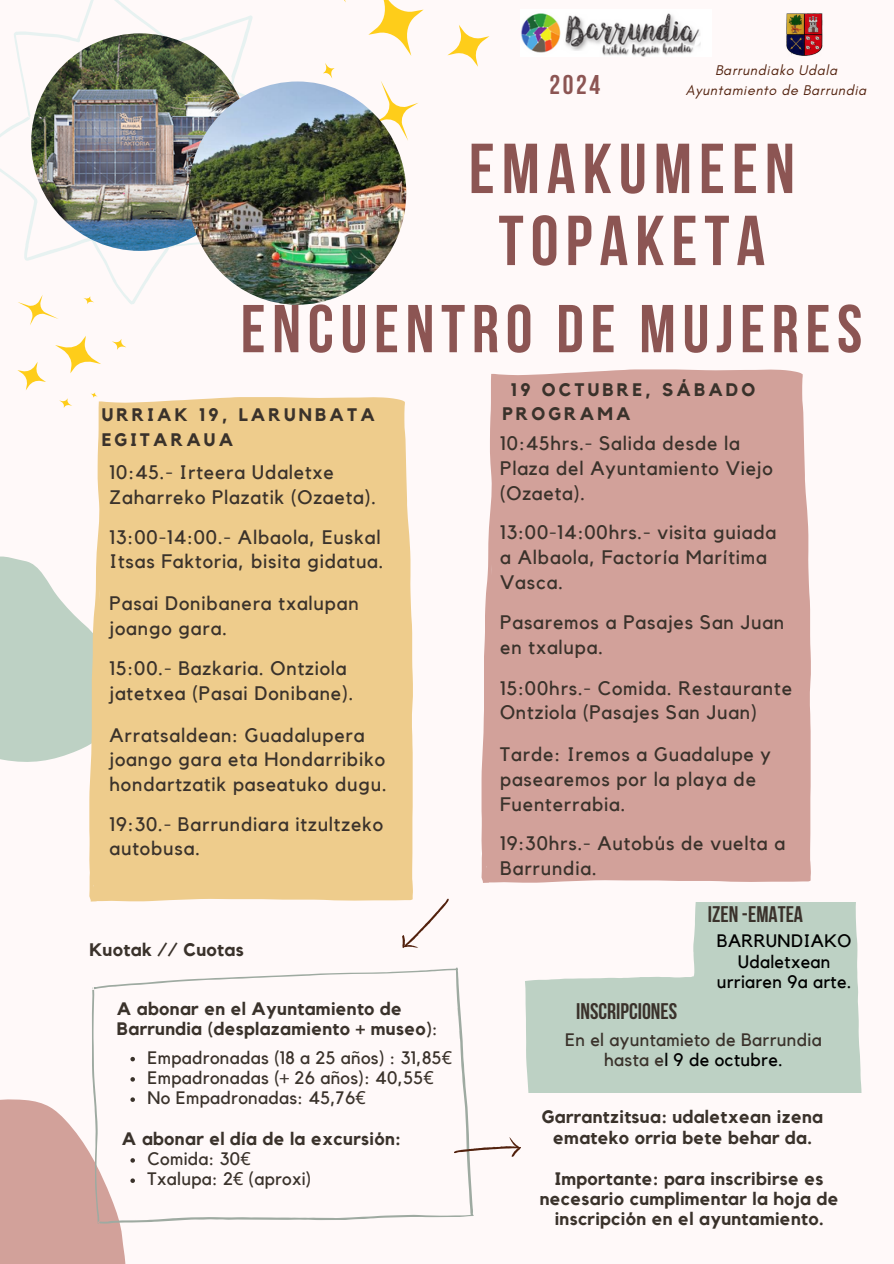
<style>
.page{position:relative;width:894px;height:1264px;background:#fff}
.page>*{position:absolute;margin:0;border:0;box-sizing:border-box;transform-origin:0 0}
.t1{font:700 70.5px/72px "Bebas Neue";letter-spacing:.1em;color:#8c5553;text-align:center}
.t2{font:700 67.5px "Bebas Neue";letter-spacing:.1em;color:#8c5553}
.t3{font:700 27px "Bebas Neue";color:#8c5553}
.t4{font:700 22.5px "Bebas Neue";color:#3a322b}
.t5{font:19.5px/24.8px "Kollektif";letter-spacing:.045em;color:#3a322b}
.t6{font:700 18.15px/24.8px "Kollektif";letter-spacing:.175em;color:#3a322b}
.t7{font:700 18.15px "Kollektif";letter-spacing:.02em;color:#3a322b}
.t8{font:700 18px/20.2px "Kollektif";letter-spacing:.02em;color:#3a322b;text-align:center}
.t9{font:18px/20.2px "Kollektif";letter-spacing:.02em;color:#3a322b;text-align:center}
.t10{font:18px/20.2px "Kollektif";letter-spacing:.02em;color:#000;text-align:center}
.t11{font:italic 14.25px "Glacial Indifference";letter-spacing:.04em;color:#52210d}
.s1{font-weight:400}
.s2{font-family:"Noto Sans"}
.s3{color:#000}
</style>
<div class="page">
<div style="left:0;top:0;width:893px;height:1263px;background:#fff9f9"></div>
<svg style="left:0;top:0;width:280px;height:304px"></svg>
<svg style="left:0;top:556px;width:89px;height:206px"></svg>
<div style="left:89px;top:397px;width:323px;height:504px;background:#eecc8c"></div>
<svg style="left:525px;top:902px;width:336px;height:190px;fill:#bdd1c4"></svg>
<svg style="left:92px;top:967px;width:381px;height:254px"></svg>
<svg style="left:323px;top:0;width:167px;height:150px"></svg>
<svg style="left:11px;top:287px;width:118px;height:123px"></svg>
<img style="left:31px;top:33px;width:218px;height:218px;border-radius:50%">
<img style="left:189px;top:81px;width:217px;height:224px;border-radius:50%">
<div style="left:481px;top:369px;width:329px;height:513px;background:#d2a19a"></div>
<img style="left:521px;top:13px;width:180px;height:44px">
<img style="left:786px;top:13px;width:37px;height:43px">
<svg style="left:396px;top:897px;width:53px;height:51px"></svg>
<svg style="left:0;top:1056px;width:168px;height:207px"></svg>
<svg style="left:452px;top:1135px;width:69px;height:22px"></svg>
<h6 class="t3" style="left:549px;top:73px;width:52px">2024</h6>
<h6 class="t11" style="left:714px;top:61px;width:124px">Barrundiako Udala</h6>
<h6 class="t11" style="left:685px;top:81px;width:182px">Ayuntamiento de Barrundia</h6>
<p class="t1" style="left:468px;top:139px;width:327px">EMAKUMEEN<br>TOPAKETA</p>
<h6 class="t2" style="left:240px;top:301px;width:623px">ENCUENTRO DE MUJERES</h6>
<h6 class="t6" style="left:102px;top:403px;width:275px">URRIAK 19, LARUNBATA<br>EGITARAUA</h6>
<h6 class="t5" style="left:109px;top:461px;width:268px">10:45.- Irteera Udaletxe<br>Zaharreko Plazatik (Ozaeta).</h6>
<h6 class="t5" style="left:109px;top:525px;width:275px">13:00-14:00.- Albaola, Euskal<br>Itsas Faktoria, bisita gidatua.</h6>
<h6 class="t5" style="left:109px;top:591px;width:251px">Pasai Donibanera txalupan joango gara.</h6>
<h6 class="t5" style="left:109px;top:656px;width:245px">15:00.- Bazkaria. Ontziola jatetxea (Pasai Donibane).</h6>
<h6 class="t5" style="left:109px;top:723px;width:278px">Arratsaldean: Guadalupera joango gara eta Hondarribiko hondartzatik paseatuko dugu.</h6>
<h6 class="t5" style="left:109px;top:812px;width:275px">19:30.- Barrundiara itzultzeko autobusa.</h6>
<h2 class="t7" style="left:89px;top:941px;width:156px">Kuotak // Cuotas</h2>
<p class="t8" style="left:117px;top:999px;width:322px;text-align:left">A abonar en el Ayuntamiento de<br>Barrundia (desplazamiento + museo)<span class="s1">:</span></p>
<h1 class="t9" style="left:147px;top:1047px;width:306px">Empadronadas (18 a 25 años) : 31,85<span class="s2">€</span></h1>
<p class="t9" style="left:147px;top:1068px;width:288px">Empadronadas (+ 26 años): 40,55<span class="s2">€</span></p>
<h1 class="t9" style="left:147px;top:1088px;width:220px">No Empadronadas: 45,76<span class="s2">€</span></h1>
<p class="t8" style="left:122px;top:1128px;width:280px">A abonar el día de la excursión:</p>
<h4 class="t9" style="left:147px;top:1149px;width:105px">Comida: 30<span class="s2">€</span></h4>
<p class="t9" style="left:147px;top:1169px;width:165px">Txalupa: 2<span class="s2">€</span> (aproxi)</p>
<p class="t6" style="left:502px;top:377px;width:254px;text-indent:8px">19 OCTUBRE, SÁBADO<br>PROGRAMA</p>
<p class="t5" style="left:500px;top:432px;width:274px">10:45hrs.- Salida desde la<br>Plaza del Ayuntamiento Viejo (Ozaeta).</p>
<p class="t5" style="left:500px;top:521px;width:277px">13:00-14:00hrs.- visita guiada a Albaola, Factoría Marítima<br>Vasca.</p>
<h3 class="t5" style="left:500px;top:611px;width:285px">Pasaremos a Pasajes San Juan en txalupa.</h3>
<h6 class="t5" style="left:500px;top:676px;width:293px">15:00hrs.- Comida. Restaurante<br>Ontziola (Pasajes San Juan)</h6>
<h6 class="t5" style="left:500px;top:742px;width:272px">Tarde: Iremos a Guadalupe y pasearemos por la playa de<br>Fuenterrabia.</h6>
<h5 class="t5" style="left:500px;top:831px;width:286px">19:30hrs.- Autobús de vuelta a<br>Barrundia.</h5>
<p class="t4" style="left:707px;top:905px;width:97px">IZEN -EMATEA</p>
<h4 class="t10" style="left:716px;top:931px;width:136px">BARRUNDIAKO<br>Udaletxean urriaren 9a arte.</h4>
<h6 class="t4" style="left:576px;top:1002px;width:102px">INSCRIPCIONES</h6>
<p class="t9" style="left:565px;top:1029px;width:258px">En el ayuntamieto de Barrundia hasta e<span class="s3">l 9 de octubre.</span></p>
<p class="t8" style="left:541px;top:1107px;width:283px">Garrantzitsua: udaletxean izena emateko orria bete behar da.</p>
<h6 class="t8" style="left:539px;top:1168px;width:300px">Importante: para inscribirse es necesario cumplimentar la hoja de inscripción en el ayuntamiento.</h6>
</div>
